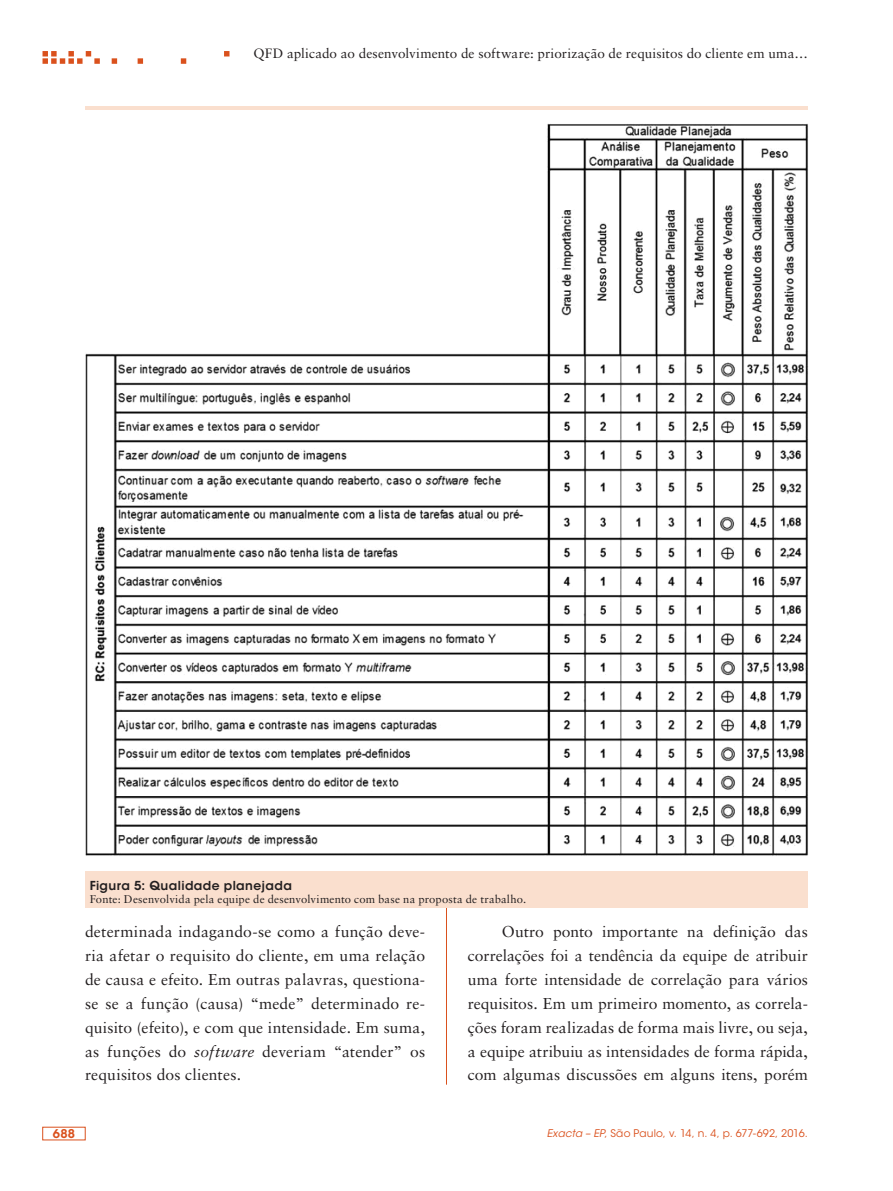
<style>
.page{position:relative;width:893px;height:1191px;background:#fff}
.page>*{position:absolute;margin:0;border:0;box-sizing:border-box;transform-origin:0 0}
.ex_Normal{font:15.75px/23.9px "Sabon LT Std";letter-spacing:.01em;color:#231f20;text-align:justify}
.t1{font:13.5px "Sabon LT Std";letter-spacing:.005em;color:#231f20}
.ex_Tabela_-_titulo{font:600 12.3px "ITC Avant Garde Std";letter-spacing:.035em;color:#231f20}
.t2{font:600 12px "ITC Avant Garde Std";color:#da511d}
.ex_Tabela_-_nota{font:11.25px "Sabon LT Std";letter-spacing:.015em;color:#231f20}
.t3{font:10.5px "ITC Avant Garde Std";letter-spacing:.015em;color:#da511d}
.s1{font-style:italic}
</style>
<div class="page">
<hr style="left:446px;top:106px;width:1px;height:978px;background:#da511d">
<svg style="left:43px;top:51px;width:186px;height:13px"></svg>
<div style="left:85px;top:106px;width:723px;height:801px;background:#fadfce"></div>
<img style="left:85px;top:111px;width:723px;height:760px">
<p class="t1" style="left:254px;top:45px;width:556px">QFD aplicado ao desenvolvimento de software: priorização de requisitos do cliente em uma…</p>
<p class="ex_Tabela_-_titulo" style="left:90px;top:877px;width:204px">Figura 5: Qualidade planejada</p>
<p class="ex_Tabela_-_nota" style="left:90px;top:892px;width:438px">Fonte: Desenvolvida pela equipe de desenvolvimento com base na proposta de trabalho.</p>
<p class="ex_Normal" style="left:85px;top:920px;width:342px">determinada indagando-se como a função deve&shy;ria afetar o requisito do cliente, em uma relação de causa e efeito. Em outras palavras, questiona&shy;se se a função (causa) “mede” determinado re&shy;quisito (efeito), e com que intensidade. Em suma, as funções do <span class="s1">software</span> deveriam “atender” os requisitos dos clientes.</p>
<p class="ex_Normal" style="left:468px;top:920px;width:342px;text-indent:34px">Outro ponto importante na definição das correlações foi a tendência da equipe de atribuir uma forte intensidade de correlação para vários requisitos. Em um primeiro momento, as correla&shy;ções foram realizadas de forma mais livre, ou seja, a equipe atribuiu as intensidades de forma rápida, com algumas discussões em alguns itens, porém</p>
<p class="t2" style="left:53px;top:1126px;width:24px">688</p>
<p class="t3" style="left:547px;top:1127px;width:263px"><span class="s1">Exacta – EP</span>, São Paulo, v. 14, n. 4, p. 677-692, 2016.</p>
</div>
